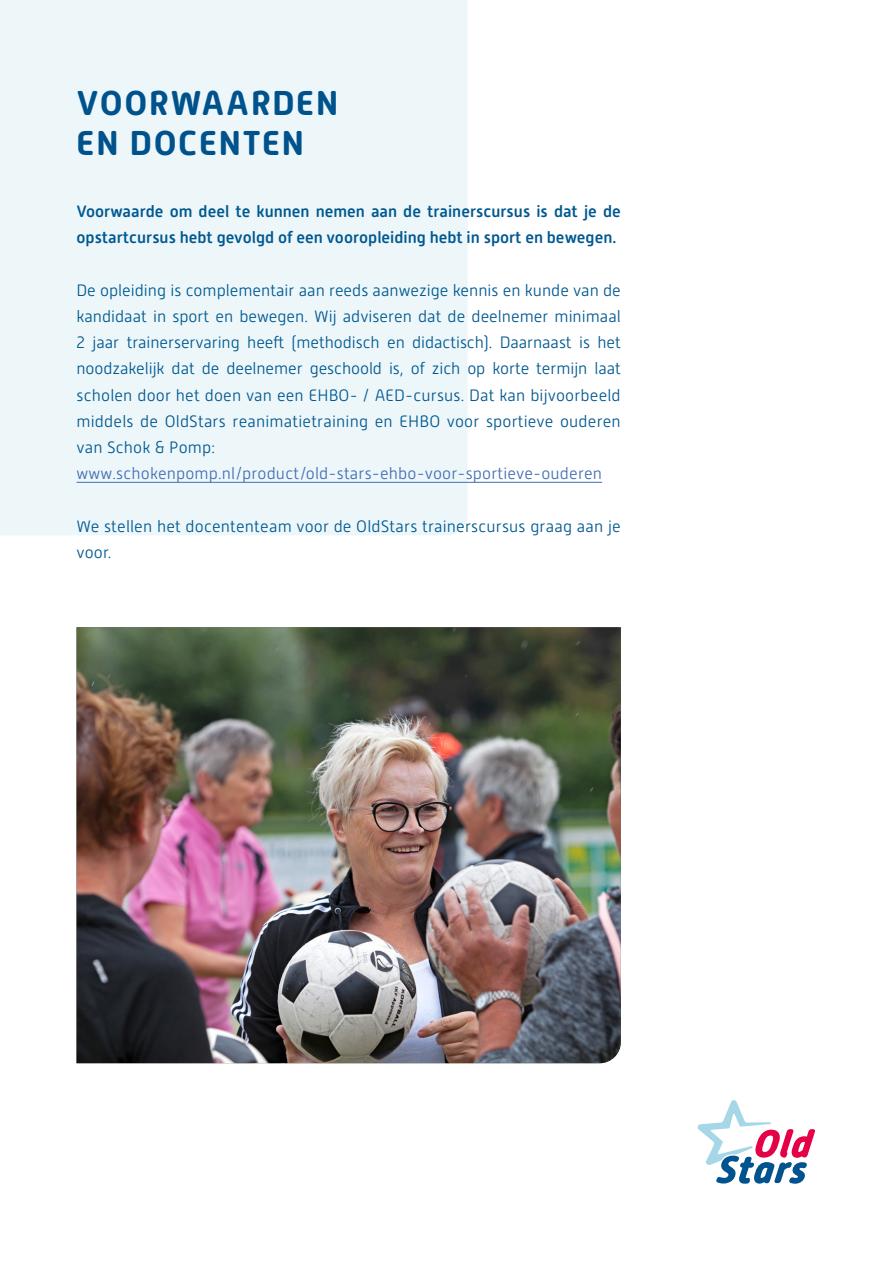
<style>
.page{position:relative;width:893px;height:1263px;background:#fff}
.page>*{position:absolute;margin:0;border:0;box-sizing:border-box;transform-origin:0 0}
.t1{font:700 34.5px/39.3px "Alwyn New Rounded";letter-spacing:.045em;color:#00528d}
.t2{font:300 16.5px/26.2px "Alwyn New Rounded";letter-spacing:.01em;color:#005890;text-align:justify}
.t3{font:500 16.5px/26.2px "Alwyn New Rounded";color:#005890}
.t4{font:300 16.5px "Alwyn New Rounded";letter-spacing:.01em;color:#426eb5}
</style>
<div class="page">
<div style="left:0;top:0;width:468px;height:535px;background:#edf7fa"></div>
<svg style="left:698px;top:1100px;width:117px;height:84px"></svg>
<hr style="left:77px;top:482px;width:525px;height:1px;background:#426eb5">
<img style="left:77px;top:627px;width:544px;height:436px">
<h1 class="t1" style="left:77px;top:84px;width:264px">VOORWAARDEN<br>EN DOCENTEN</h1>
<p class="t3" style="left:77px;top:198px;width:546px">Voorwaarde om deel te kunnen nemen aan de trainerscursus is dat je de opstartcursus hebt gevolgd of een vooropleiding hebt in sport en bewegen.</p>
<p class="t2" style="left:77px;top:277px;width:546px">De opleiding is complementair aan reeds aanwezige kennis en kunde van de kandidaat in sport en bewegen. Wij adviseren dat de deelnemer minimaal 2 jaar trainerservaring heeft (methodisch en didactisch). Daarnaast is het noodzakelijk dat de deelnemer geschoold is, of zich op korte termijn laat scholen door het doen van een EHBO- / AED-cursus. Dat kan bijvoorbeeld middels de OldStars reanimatietraining en EHBO voor sportieve ouderen van Schok &amp; Pomp:</p>
<p class="t4" style="left:77px;top:464px;width:527px">www.schokenpomp.nl/product/old-stars-ehbo-voor-sportieve-ouderen</p>
<p class="t2" style="left:77px;top:513px;width:546px">We stellen het docententeam voor de OldStars trainerscursus graag aan je voor.</p>
</div>
